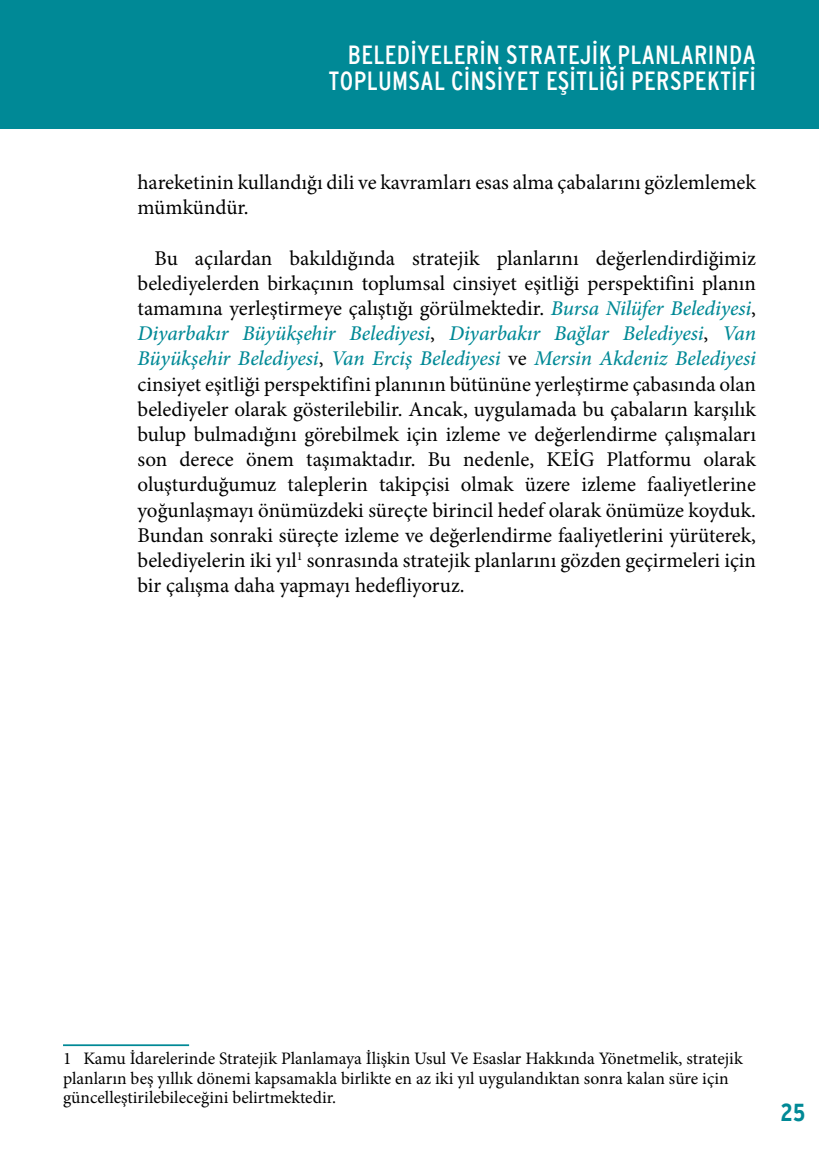
<style>
.page{position:relative;width:819px;height:1166px;background:#fff}
.page>*{position:absolute;margin:0;border:0;box-sizing:border-box;transform-origin:0 0}
.t1{font:condensed 26.25px/26.2px "Interstate";letter-spacing:.015em;color:#fff;text-align:right}
.t2{font:700 condensed 24.5px "Interstate";color:#008996}
.t3{font:21px/25.2px "Minion Pro";color:#000}
.t4{font:17.5px/19.2px "Minion Pro";color:#000}
.s1{font-weight:500;font-style:italic;color:#008996}
</style>
<div class="page">
<div style="left:37px;top:0;width:782px;height:129px;background:#008996"></div>
<div style="left:0;top:0;width:37px;height:129px;background:#008996"></div>
<hr style="left:63px;top:1044px;width:126px;height:2px;background:#008996">
<p class="t1" style="left:328px;top:43px;width:429px">BELEDİYELERİN STRATEJİK PLANLARINDA<br>TOPLUMSAL CİNSİYET EŞİTLİĞİ PERSPEKTİFİ</p>
<p class="t3" style="left:137px;top:170px;width:620px">hareketinin kullandığı dili ve kavramları esas alma çabalarını gözlemlemek mümkündür.</p>
<p class="t3" style="left:137px;top:245px;width:620px;text-align:justify;text-indent:17px">Bu açılardan bakıldığında stratejik planlarını değerlendirdiğimiz belediyelerden birkaçının toplumsal cinsiyet eşitliği perspektifini planın tamamına yerleştirmeye çalıştığı görülmektedir. <span class="s1">Bursa Nilüfer Belediyesi</span>, <span class="s1">Diyarbakır Büyükşehir Belediyesi</span>, <span class="s1">Diyarbakır Bağlar Belediyesi</span>, <span class="s1">Van Büyükşehir Belediyesi</span>, <span class="s1">Van Erciş Belediyesi</span> ve <span class="s1">Mersin Akdeniz Belediyesi </span>cinsiyet eşitliği perspektifini planının bütününe yerleştirme çabasında olan belediyeler olarak gösterilebilir. Ancak, uygulamada bu çabaların karşılık bulup bulmadığını görebilmek için izleme ve değerlendirme çalışmaları son derece önem taşımaktadır. Bu nedenle, KEİG Platformu olarak oluşturduğumuz taleplerin takipçisi olmak üzere izleme faaliyetlerine yoğunlaşmayı önümüzdeki süreçte birincil hedef olarak önümüze koyduk.<br>Bundan sonraki süreçte izleme ve değerlendirme faaliyetlerini yürüterek, belediyelerin iki yıl<sup>1</sup> sonrasında stratejik planlarını gözden geçirmeleri için bir çalışma daha yapmayı hedefliyoruz.</p>
<p class="t4" style="left:63px;top:1049px;width:681px">1 Kamu İdarelerinde Stratejik Planlamaya İlişkin Usul Ve Esaslar Hakkında Yönetmelik, stratejik planların beş yıllık dönemi kapsamakla birlikte en az iki yıl uygulandıktan sonra kalan süre için güncelleştirilebileceğini belirtmektedir.</p>
<p class="t2" style="left:780px;top:1102px;width:26px">25</p>
</div>
